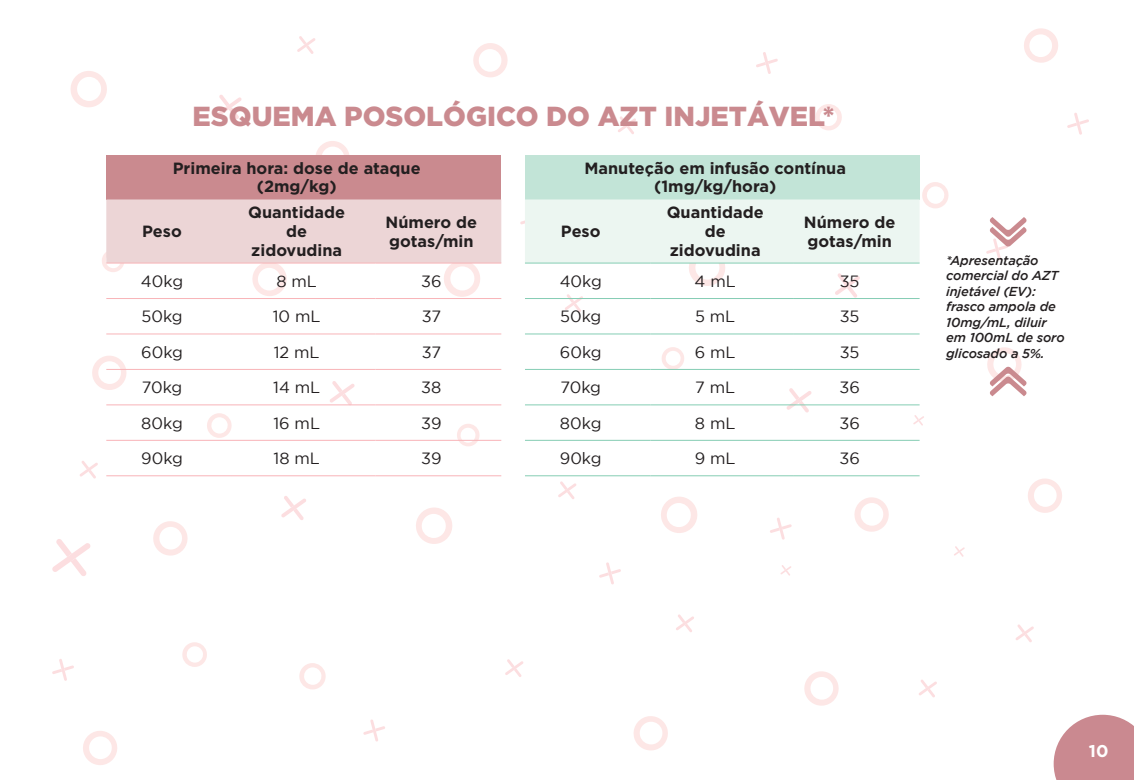
<style>
.page{position:relative;width:1134px;height:780px;background:#fff}
.page>*{position:absolute;margin:0;border:0;box-sizing:border-box;transform-origin:0 0}
.t1{font:900 27.5px "Gotham";color:#ca8a8f}
.t2{font:700 17px "Gotham";color:#fff}
.t3{font:700 16.25px/18.8px "Gotham";color:#231f20;text-align:center}
.t4{font:16.25px "Gotham";color:#231f20}
.t5{font:italic 500 12.88px/15.5px "Gotham";letter-spacing:-.01em;color:#231f20}
</style>
<div class="page">
<svg style="left:756px;top:52px;width:22px;height:22px"></svg>
<svg style="left:330px;top:381px;width:25px;height:23px"></svg>
<svg style="left:281px;top:496px;width:25px;height:24px"></svg>
<svg style="left:558px;top:481px;width:18px;height:18px"></svg>
<svg style="left:618px;top:116px;width:18px;height:18px"></svg>
<svg style="left:473px;top:43px;width:35px;height:34px"></svg>
<svg style="left:1067px;top:113px;width:22px;height:22px"></svg>
<svg style="left:1024px;top:28px;width:34px;height:35px"></svg>
<svg style="left:815px;top:104px;width:27px;height:26px"></svg>
<svg style="left:456px;top:424px;width:25px;height:22px"></svg>
<svg style="left:416px;top:507px;width:36px;height:37px"></svg>
<svg style="left:661px;top:497px;width:36px;height:36px"></svg>
<svg style="left:599px;top:562px;width:22px;height:22px"></svg>
<svg style="left:363px;top:719px;width:22px;height:22px"></svg>
<svg style="left:780px;top:565px;width:11px;height:10px"></svg>
<svg style="left:786px;top:388px;width:26px;height:24px"></svg>
<svg style="left:505px;top:659px;width:18px;height:18px"></svg>
<svg style="left:854px;top:497px;width:35px;height:34px"></svg>
<svg style="left:633px;top:716px;width:35px;height:34px"></svg>
<svg style="left:52px;top:659px;width:22px;height:21px"></svg>
<svg style="left:83px;top:731px;width:34px;height:34px"></svg>
<svg style="left:299px;top:663px;width:27px;height:26px"></svg>
<svg style="left:662px;top:347px;width:22px;height:22px"></svg>
<svg style="left:770px;top:517px;width:22px;height:22px"></svg>
<svg style="left:913px;top:415px;width:11px;height:10px"></svg>
<svg style="left:217px;top:95px;width:25px;height:24px"></svg>
<svg style="left:1016px;top:624px;width:18px;height:18px"></svg>
<svg style="left:80px;top:461px;width:18px;height:17px"></svg>
<svg style="left:676px;top:614px;width:18px;height:18px"></svg>
<svg style="left:804px;top:671px;width:35px;height:34px"></svg>
<svg style="left:70px;top:71px;width:37px;height:36px"></svg>
<svg style="left:954px;top:546px;width:11px;height:10px"></svg>
<svg style="left:1028px;top:478px;width:34px;height:35px"></svg>
<svg style="left:919px;top:680px;width:18px;height:17px"></svg>
<svg style="left:92px;top:356px;width:35px;height:34px"></svg>
<svg style="left:153px;top:521px;width:35px;height:34px"></svg>
<svg style="left:207px;top:413px;width:25px;height:25px"></svg>
<svg style="left:182px;top:642px;width:25px;height:25px"></svg>
<svg style="left:52px;top:539px;width:39px;height:37px"></svg>
<svg style="left:297px;top:36px;width:19px;height:18px"></svg>
<svg style="left:316px;top:141px;width:33px;height:14px"></svg>
<svg style="left:1054px;top:714px;width:80px;height:66px"></svg>
<svg style="left:986px;top:217px;width:41px;height:43px"></svg>
<svg style="left:987px;top:347px;width:40px;height:49px"></svg>
<div style="left:106px;top:155px;width:395px;height:44px;background:#ca8a8f"></div>
<svg style="left:102px;top:199px;width:399px;height:98px"></svg>
<hr style="left:106px;top:263px;width:126px;height:1px;background:#f8b4b8">
<hr style="left:232px;top:263px;width:144px;height:1px;background:#f8b4b8">
<hr style="left:376px;top:263px;width:125px;height:1px;background:#f8b4b8">
<hr style="left:106px;top:298px;width:126px;height:1px;background:#f8b4b8">
<hr style="left:232px;top:298px;width:144px;height:1px;background:#f8b4b8">
<hr style="left:376px;top:298px;width:125px;height:1px;background:#f8b4b8">
<hr style="left:106px;top:333px;width:126px;height:1px;background:#f8b4b8">
<hr style="left:232px;top:333px;width:144px;height:1px;background:#f8b4b8">
<hr style="left:376px;top:333px;width:125px;height:1px;background:#f8b4b8">
<hr style="left:106px;top:369px;width:126px;height:1px;background:#f8b4b8">
<hr style="left:232px;top:369px;width:144px;height:1px;background:#f8b4b8">
<hr style="left:376px;top:369px;width:125px;height:1px;background:#f8b4b8">
<hr style="left:106px;top:404px;width:126px;height:1px;background:#f8b4b8">
<hr style="left:232px;top:404px;width:144px;height:1px;background:#f8b4b8">
<hr style="left:376px;top:404px;width:125px;height:1px;background:#f8b4b8">
<hr style="left:106px;top:440px;width:126px;height:1px;background:#f8b4b8">
<hr style="left:232px;top:440px;width:144px;height:1px;background:#f8b4b8">
<hr style="left:376px;top:440px;width:125px;height:1px;background:#f8b4b8">
<hr style="left:106px;top:475px;width:126px;height:1px;background:#f8b4b8">
<hr style="left:232px;top:475px;width:144px;height:1px;background:#f8b4b8">
<hr style="left:376px;top:475px;width:125px;height:1px;background:#f8b4b8">
<div style="left:525px;top:155px;width:394px;height:44px;background:#c2e4d7"></div>
<svg style="left:520px;top:163px;width:429px;height:149px"></svg>
<hr style="left:525px;top:263px;width:126px;height:1px;background:#85cdb4">
<hr style="left:651px;top:263px;width:143px;height:1px;background:#85cdb4">
<hr style="left:794px;top:263px;width:125px;height:1px;background:#85cdb4">
<hr style="left:525px;top:298px;width:126px;height:1px;background:#85cdb4">
<hr style="left:651px;top:298px;width:143px;height:1px;background:#85cdb4">
<hr style="left:794px;top:298px;width:125px;height:1px;background:#85cdb4">
<hr style="left:525px;top:333px;width:126px;height:1px;background:#85cdb4">
<hr style="left:651px;top:333px;width:143px;height:1px;background:#85cdb4">
<hr style="left:794px;top:333px;width:125px;height:1px;background:#85cdb4">
<hr style="left:525px;top:369px;width:126px;height:1px;background:#85cdb4">
<hr style="left:651px;top:369px;width:143px;height:1px;background:#85cdb4">
<hr style="left:794px;top:369px;width:125px;height:1px;background:#85cdb4">
<hr style="left:525px;top:404px;width:126px;height:1px;background:#85cdb4">
<hr style="left:651px;top:404px;width:143px;height:1px;background:#85cdb4">
<hr style="left:794px;top:404px;width:125px;height:1px;background:#85cdb4">
<hr style="left:525px;top:440px;width:126px;height:1px;background:#85cdb4">
<hr style="left:651px;top:440px;width:143px;height:1px;background:#85cdb4">
<hr style="left:794px;top:440px;width:125px;height:1px;background:#85cdb4">
<hr style="left:525px;top:475px;width:126px;height:1px;background:#85cdb4">
<hr style="left:651px;top:475px;width:143px;height:1px;background:#85cdb4">
<hr style="left:794px;top:475px;width:125px;height:1px;background:#85cdb4">
<h1 class="t1" style="left:193px;top:101px;width:644px">ESQUEMA POSOLÓGICO DO AZT INJETÁVEL*</h1>
<p class="t3" style="left:173px;top:158px;width:249px">Primeira hora: dose de ataque (2mg/kg)</p>
<p class="t3" style="left:142px;top:222px;width:41px">Peso</p>
<p class="t3" style="left:248px;top:203px;width:98px">Quantidade de zidovudina</p>
<p class="t3" style="left:386px;top:212px;width:93px;text-align:left">Número de gotas/min</p>
<p class="t4" style="left:141px;top:272px;width:44px">40kg</p>
<p class="t4" style="left:276px;top:272px;width:42px">8 mL</p>
<p class="t4" style="left:421px;top:272px;width:22px">36</p>
<p class="t4" style="left:141px;top:307px;width:43px">50kg</p>
<p class="t4" style="left:273px;top:307px;width:49px">10 mL</p>
<p class="t4" style="left:422px;top:307px;width:21px">37</p>
<p class="t4" style="left:141px;top:343px;width:43px">60kg</p>
<p class="t4" style="left:274px;top:343px;width:47px">12 mL</p>
<p class="t4" style="left:422px;top:343px;width:21px">37</p>
<p class="t4" style="left:142px;top:378px;width:42px">70kg</p>
<p class="t4" style="left:273px;top:378px;width:49px">14 mL</p>
<p class="t4" style="left:421px;top:378px;width:22px">38</p>
<p class="t4" style="left:141px;top:414px;width:43px">80kg</p>
<p class="t4" style="left:273px;top:414px;width:48px">16 mL</p>
<p class="t4" style="left:421px;top:414px;width:22px">39</p>
<p class="t4" style="left:141px;top:449px;width:43px">90kg</p>
<p class="t4" style="left:273px;top:449px;width:48px">18 mL</p>
<p class="t4" style="left:421px;top:449px;width:22px">39</p>
<p class="t3" style="left:584px;top:158px;width:263px">Manuteção em infusão contínua (1mg/kg/hora)</p>
<p class="t3" style="left:561px;top:222px;width:41px">Peso</p>
<p class="t3" style="left:667px;top:203px;width:98px">Quantidade de zidovudina</p>
<p class="t3" style="left:804px;top:212px;width:93px;text-align:left">Número de gotas/min</p>
<p class="t4" style="left:560px;top:272px;width:44px">40kg</p>
<p class="t4" style="left:694px;top:272px;width:43px">4 mL</p>
<p class="t4" style="left:840px;top:272px;width:21px">35</p>
<p class="t4" style="left:560px;top:307px;width:43px">50kg</p>
<p class="t4" style="left:695px;top:307px;width:42px">5 mL</p>
<p class="t4" style="left:840px;top:307px;width:21px">35</p>
<p class="t4" style="left:560px;top:343px;width:43px">60kg</p>
<p class="t4" style="left:695px;top:343px;width:42px">6 mL</p>
<p class="t4" style="left:840px;top:343px;width:21px">35</p>
<p class="t4" style="left:560px;top:378px;width:42px">70kg</p>
<p class="t4" style="left:695px;top:378px;width:42px">7 mL</p>
<p class="t4" style="left:839px;top:378px;width:22px">36</p>
<p class="t4" style="left:560px;top:414px;width:43px">80kg</p>
<p class="t4" style="left:695px;top:414px;width:42px">8 mL</p>
<p class="t4" style="left:839px;top:414px;width:22px">36</p>
<p class="t4" style="left:560px;top:449px;width:43px">90kg</p>
<p class="t4" style="left:695px;top:449px;width:42px">9 mL</p>
<p class="t4" style="left:839px;top:449px;width:22px">36</p>
<p class="t5" style="left:946px;top:252px;width:120px">*Apresentação comercial do AZT injetá vel (EV): frasco ampola de<br>10mg/mL, diluir em 100mL de soro glicosado a 5%.</p>
<p class="t2" style="left:1089px;top:741px;width:21px">10</p>
</div>
